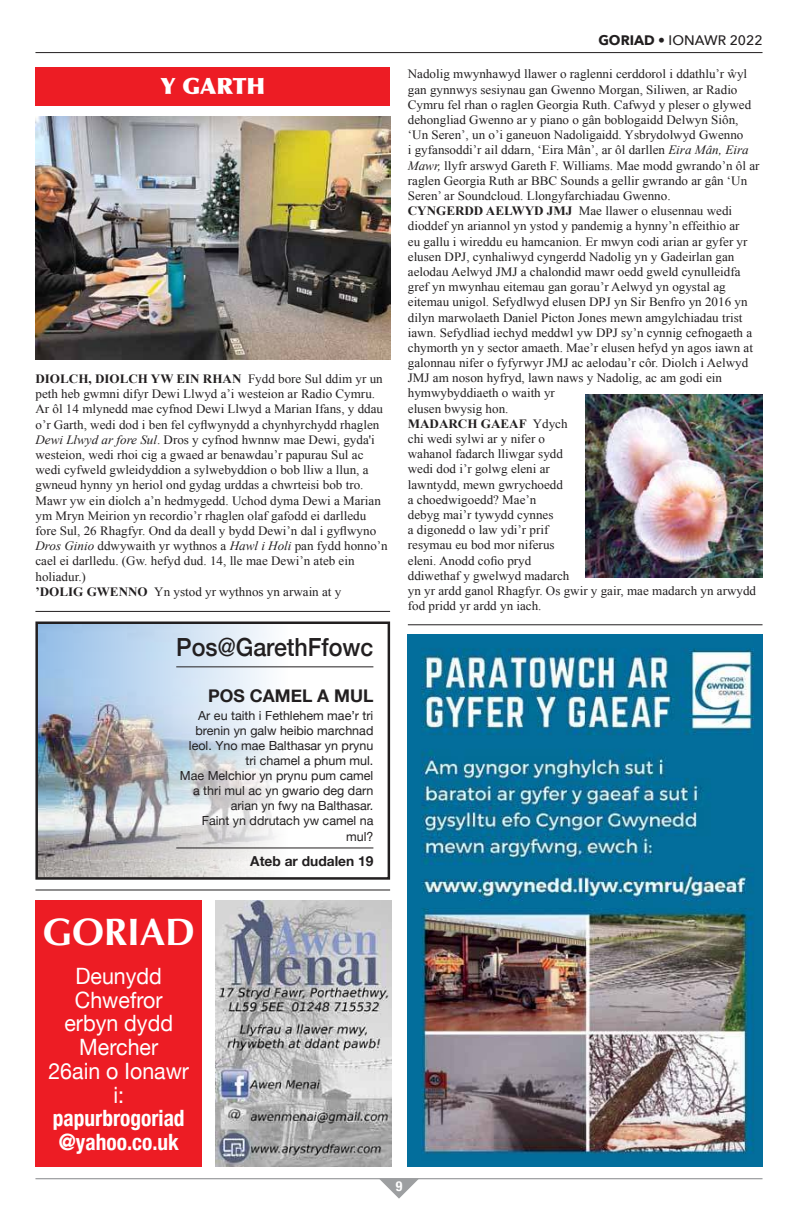
<style>
.page{position:relative;width:798px;height:1223px;background:#fff}
.page>*{position:absolute;margin:0;border:0;box-sizing:border-box;transform-origin:0 0}
.t1{font:700 38.38px "Optima";letter-spacing:-.005em;color:#fff}
.t2{font:500 25px "Helvetica Neue";letter-spacing:-.005em;color:#221f20;scale:.93 1}
.t3{font:22.5px/23.8px "Helvetica Neue";color:#fff;text-align:center;scale:.95 1}
.t4{font:700 condensed 22.5px/23.8px "Helvetica Neue";color:#fff;scale:.95 1}
.t5{font:900 22.5px "Optima";letter-spacing:-.005em;color:#fff}
.t6{font:700 17.5px "Helvetica Neue";color:#221f20}
.t7{font:500 13.75px "Avenir Next";color:#221f20}
.t8{font:700 13.75px "Helvetica Neue";color:#221f20}
.t9{font:700 condensed 13.75px "Helvetica Neue";color:#fff}
.t10{font:12.62px/15.1px "Times New Roman";color:#221f20}
.t11{font:12.5px/15px "Helvetica Neue";color:#221f20;text-align:right}
.s1{font-weight:700}
.s2{font-style:italic}
</style>
<div class="page">
<hr style="left:35px;top:1178px;width:727px;height:1px;background:#9d9fa1">
<svg style="left:378px;top:1179px;width:41px;height:19px"></svg>
<hr style="left:35px;top:52px;width:727px;height:1px;background:#221f20">
<hr style="left:35px;top:889px;width:355px;height:1px;background:#221f20">
<hr style="left:407px;top:624px;width:355px;height:1px;background:#221f20">
<img style="left:215px;top:900px;width:177px;height:266px">
<div style="left:35px;top:900px;width:167px;height:266px;background:#ed1c24"></div>
<div style="left:35px;top:67px;width:355px;height:39px;background:#ed1c24"></div>
<img style="left:408px;top:634px;width:354px;height:532px">
<img style="left:35px;top:117px;width:355px;height:242px">
<img style="left:585px;top:394px;width:177px;height:183px">
<hr style="left:35px;top:611px;width:355px;height:1px;background:#221f20">
<img style="left:39px;top:625px;width:252px;height:250px">
<hr style="left:176px;top:666px;width:197px;height:1px;background:#221f20">
<hr style="left:176px;top:847px;width:197px;height:1px;background:#221f20">
<div style="left:35px;top:621px;width:355px;height:258px;border:3px solid #221f20"></div>
<h3 class="t5" style="left:160px;top:73px;width:106px">y garth</h3>
<p class="t10" style="left:35px;top:372px;width:353px"><span class="s1">DIOLCH, DIOLCH YW EIN RHAN</span> Fydd bore Sul ddim yr un peth heb gwmni difyr Dewi Llwyd a’i westeion ar Radio Cymru.<br>Ar ôl 14 mlynedd mae cyfnod Dewi Llwyd a Marian Ifans, y ddau o’r Garth, wedi dod i ben fel cyflwynydd a chynhyrchydd rhaglen <span class="s2">Dewi Llwyd ar fore Sul</span>. Dros y cyfnod hwnnw mae Dewi, gyda'i westeion, wedi rhoi cig a gwaed ar benawdau’r papurau Sul ac wedi cyfweld gwleidyddion a sylwebyddion o bob lliw a llun, a gwneud hynny yn heriol ond gydag urddas a chwrteisi bob tro.<br>Mawr yw ein diolch a’n hedmygedd. Uchod dyma Dewi a Marian ym Mryn Meirion yn recordio’r rhaglen olaf gafodd ei darlledu fore Sul, 26 Rhagfyr. Ond da deall y bydd Dewi’n dal i gyflwyno <span class="s2">Dros Ginio</span> ddwywaith yr wythnos a <span class="s2">Hawl i Holi</span> pan fydd honno’n cael ei darlledu. (Gw. hefyd dud. 14, lle mae Dewi’n ateb ein holiadur.)<br><span class="s1">’DOLIG GWENNO</span> Yn ystod yr wythnos yn arwain at y</p>
<h2 class="t2" style="left:176px;top:637px;width:213px">Pos@GarethFfowc</h2>
<h3 class="t6" style="left:208px;top:689px;width:166px">POS CAMEL A MUL</h3>
<p class="t11" style="left:180px;top:708px;width:195px">Ar eu taith i Fethlehem mae’r tri brenin yn galw heibio marchnad leol. Yno mae Balthasar yn prynu tri chamel a phum mul.<br>Mae Melchior yn prynu pum camel a thri mul ac yn gwario deg darn arian yn fwy na Balthasar.<br>Faint yn ddrutach yw camel na</p>
<p class="t11" style="left:346px;top:830px;width:29px">mul?</p>
<p class="t8" style="left:250px;top:856px;width:124px">Ateb ar dudalen 19</p>
<p class="t7" style="left:598px;top:29px;width:165px"><span class="s1">GORIAd</span> • IONAWR 2022</p>
<p class="t10" style="left:407px;top:66px;width:353px">Nadolig mwynhawyd llawer o raglenni cerddorol i ddathlu’r ŵyl gan gynnwys sesiynau gan Gwenno Morgan, Siliwen, ar Radio Cymru fel rhan o raglen Georgia Ruth. Cafwyd y pleser o glywed dehongliad Gwenno ar y piano o gân boblogaidd Delwyn Siôn, ‘Un Seren’, un o’i ganeuon Nadoligaidd. Ysbrydolwyd Gwenno<br>i gyfansoddi’r ail ddarn, ‘Eira Mân’, ar ôl darllen <span class="s2">Eira Mân, Eira Mawr,</span> llyfr arswyd Gareth F. Williams. Mae modd gwrando’n ôl ar raglen Georgia Ruth ar BBC Sounds a gellir gwrando ar gân ‘Un Seren’ ar Soundcloud. Llongyfarchiadau Gwenno.<br><span class="s1">CYNGERDD AELWYD JMJ</span> Mae llawer o elusennau wedi dioddef yn ariannol yn ystod y pandemig a hynny’n effeithio ar<br>eu gallu i wireddu eu hamcanion. Er mwyn codi arian ar gyfer yr elusen DPJ, cynhaliwyd cyngerdd Nadolig yn y Gadeirlan gan aelodau Aelwyd JMJ a chalondid mawr oedd gweld cynulleidfa gref yn mwynhau eitemau gan gorau’r Aelwyd yn ogystal ag eitemau unigol. Sefydlwyd elusen DPJ yn Sir Benfro yn 2016 yn dilyn marwolaeth Daniel Picton Jones mewn amgylchiadau trist iawn. Sefydliad iechyd meddwl yw DPJ sy’n cynnig cefnogaeth a chymorth yn y sector amaeth. Mae’r elusen hefyd yn agos iawn at galonnau nifer o fyfyrwyr JMJ ac aelodau’r côr. Diolch i Aelwyd JMJ am noson hyfryd, lawn naws y Nadolig, ac am godi ein hymwybyddiaeth o waith yr<br>elusen bwysig hon.<br><span class="s1">MADARCH GAEAF</span> Ydych<br>chi wedi sylwi ar y nifer o<br>wahanol fadarch lliwgar sydd<br>wedi dod i’r golwg eleni ar<br>lawntydd, mewn gwrychoedd<br>a choedwigoedd? Mae’n<br>debyg mai’r tywydd cynnes<br>a digonedd o law ydi’r prif<br>resymau eu bod mor niferus<br>eleni. Anodd cofio pryd<br>ddiwethaf y gwelwyd madarch<br>yn yr ardd ganol Rhagfyr. Os gwir y gair, mae madarch yn arwydd fod pridd yr ardd yn iach.</p>
<h1 class="t1" style="left:42px;top:909px;width:154px">GORIAD</h1>
<h3 class="t3" style="left:48px;top:965px;width:149px">Deunydd<br>Chwefror erbyn dydd<br>Mercher<br>26ain o Ionawr i:</h3>
<h3 class="t4" style="left:53px;top:1105px;width:140px">papurbrogoriad @yahoo.co.uk</h3>
<p class="t9" style="left:395px;top:1177px;width:8px">9</p>
</div>
